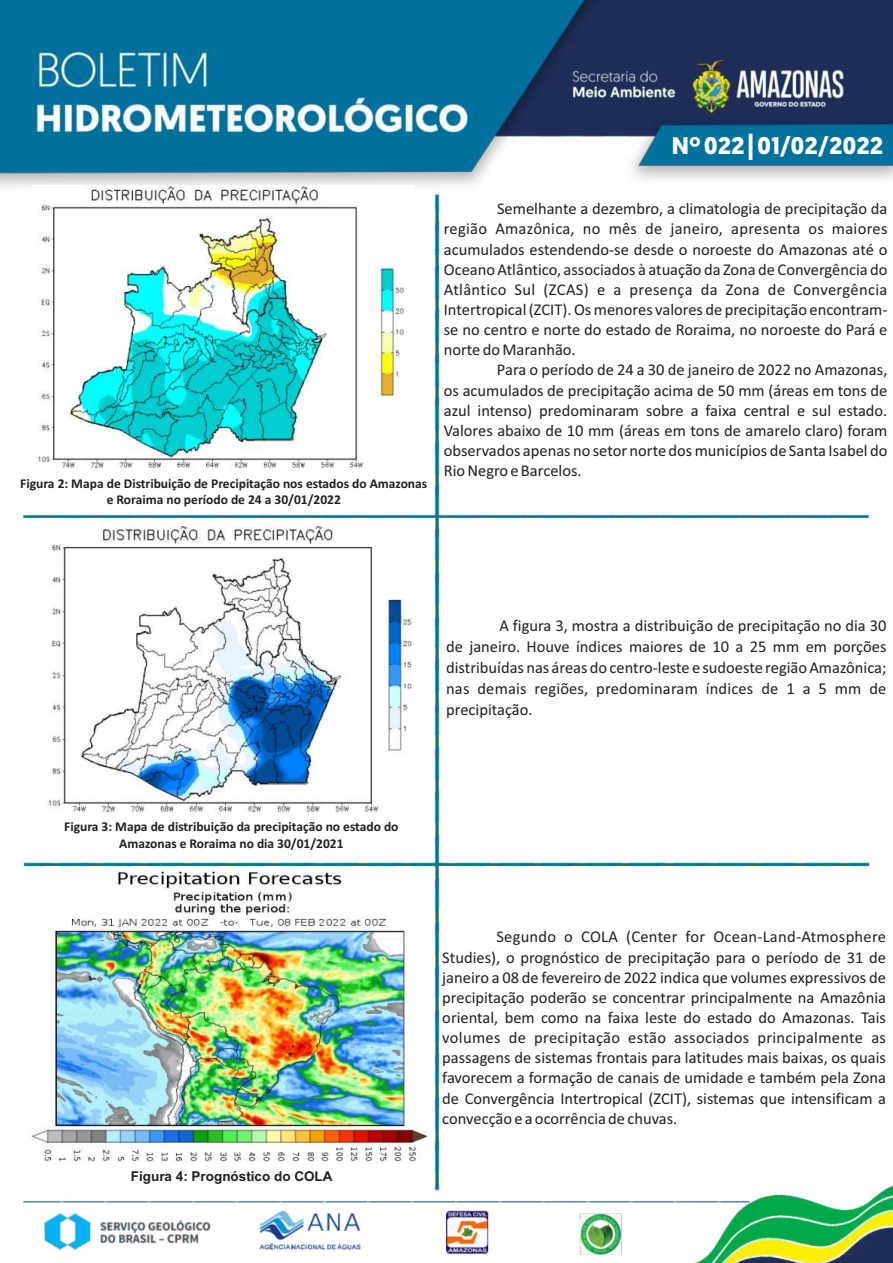
<style>
.page{position:relative;width:893px;height:1263px;background:#fff}
.page>*{position:absolute;margin:0;border:0;box-sizing:border-box;transform-origin:0 0}
.t1{font:700 24px "Geomanist";color:#fff}
.t2{font:16.5px/20.1px "Calibri";color:#231f20;text-align:justify}
.t3{font:700 13.5px/16.5px "Calibri";color:#231f20;text-align:center}
.t4{font:700 13.5px "Arial";color:#231f20}
</style>
<div class="page">
<img style="left:0;top:0;width:892px;height:1263px">
<img style="left:40px;top:521px;width:377px;height:291px">
<img style="left:33px;top:185px;width:380px;height:284px">
<img style="left:30px;top:870px;width:399px;height:291px">
<h1 class="t1" style="left:672px;top:129px;width:213px">Nº 022 | 01/02/2022</h1>
<p class="t3" style="left:20px;top:475px;width:408px">Figura 2: Mapa de Distribuição de Precipitação nos estados do Amazonas e Roraima no período de 24 a 30/01/2022</p>
<p class="t2" style="left:444px;top:198px;width:445px;text-indent:53px">Semelhante a dezembro, a climatologia de precipitação da região Amazônica, no mês de janeiro, apresenta os maiores acumulados estendendo-se desde o noroeste do Amazonas até o Oceano Atlântico, associados à atuação da Zona de Convergência do Atlântico Sul (ZCAS) e a presença da Zona de Convergência Intertropical (ZCIT). Os menores valores de precipitação encontram&shy;se no centro e norte do estado de Roraima, no noroeste do Pará e norte do Maranhão.</p>
<p class="t2" style="left:444px;top:359px;width:445px;text-indent:53px">Para o período de 24 a 30 de janeiro de 2022 no Amazonas, os acumulados de precipitação acima de 50 mm (áreas em tons de azul intenso) predominaram sobre a faixa central e sul estado.<br>Valores abaixo de 10 mm (áreas em tons de amarelo claro) foram observados apenas no setor norte dos municípios de Santa Isabel do Rio Negro e Barcelos.</p>
<p class="t3" style="left:64px;top:818px;width:336px">Figura 3: Mapa de distribuição da precipitação no estado do<br>Amazonas e Roraima no dia 30/01/2021</p>
<p class="t4" style="left:131px;top:1166px;width:203px">Figura 4: Prognóstico do COLA</p>
<p class="t2" style="left:446px;top:614px;width:442px;line-height:21px;text-indent:53px">A figura 3, mostra a distribuição de precipitação no dia 30 de janeiro. Houve índices maiores de 10 a 25 mm em porções distribuídas nas áreas do centro-leste e sudoeste região Amazônica; nas demais regiões, predominaram índices de 1 a 5 mm de precipitação.</p>
<p class="t2" style="left:442px;top:926px;width:445px;text-indent:54px">Segundo o COLA (Center for Ocean-Land-Atmosphere Studies), o prognóstico de precipitação para o período de 31 de janeiro a 08 de fevereiro de 2022 indica que volumes expressivos de precipitação poderão se concentrar principalmente na Amazônia oriental, bem como na faixa leste do estado do Amazonas. Tais volumes de precipitação estão associados principalmente as passagens de sistemas frontais para latitudes mais baixas, os quais favorecem a formação de canais de umidade e também pela Zona de Convergência Intertropical (ZCIT), sistemas que intensificam a convecção e a ocorrência de chuvas.</p>
</div>
